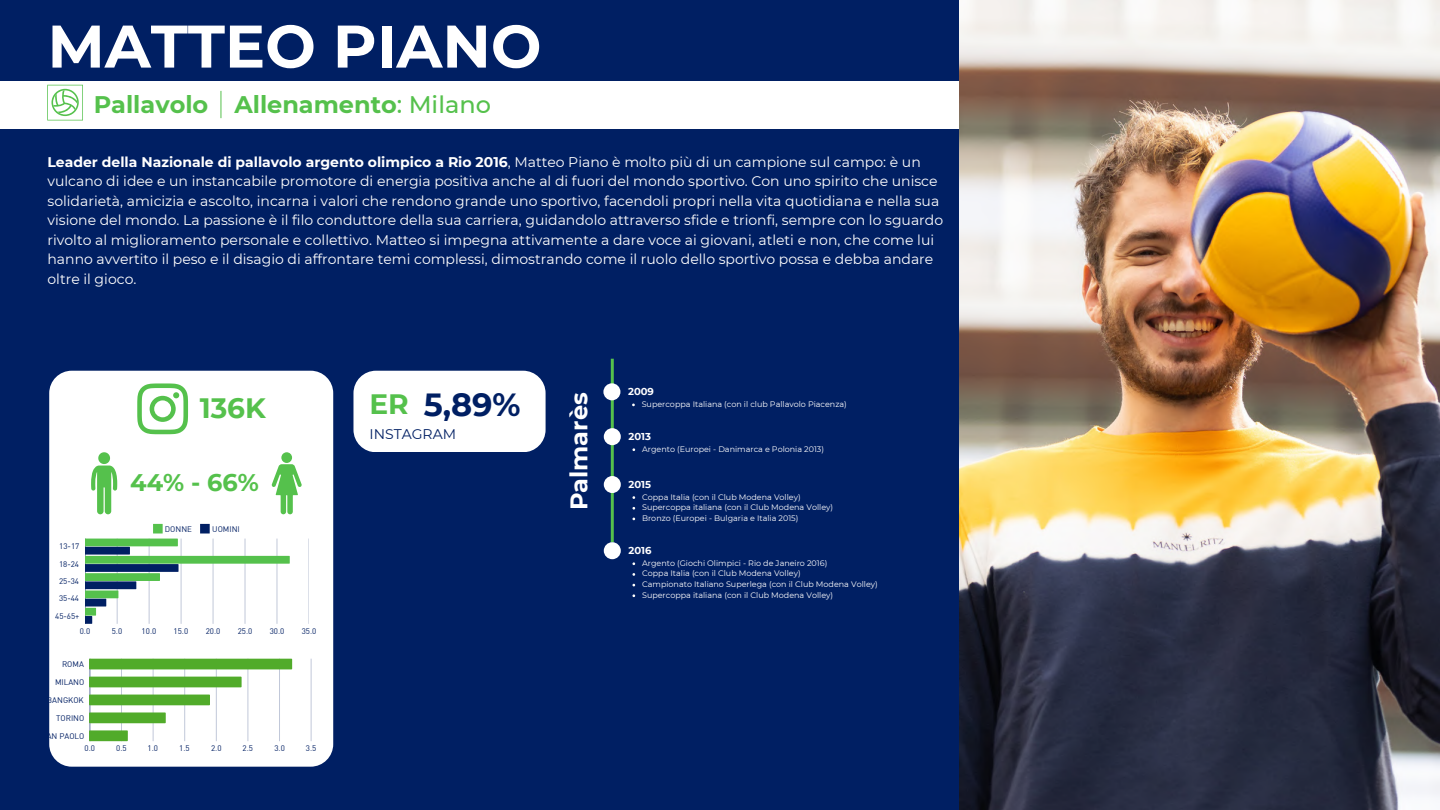
<style>
.page{position:relative;width:1440px;height:810px;background:#001f63}
.page>*{position:absolute;margin:0;border:0;box-sizing:border-box;transform-origin:0 0}
.t1{font:700 60px "Montserrat";color:#fff}
.t2{font:700 32px "Montserrat";color:#001f63}
.t3{font:700 28px "Montserrat";color:#55c14c}
.t4{font:700 24px "Montserrat";color:#55c14c}
.t5{font:700 24px "Montserrat";color:#fff}
.t6{font:14px/19.5px "Montserrat";color:#fff}
.t7{font:14px "Montserrat";color:#001f63}
.t8{font:700 10px "Montserrat";color:#fff}
.t9{font:8px/10.7px "Montserrat";color:#fff}
.t10{font:8px/17.3px "DIN";color:#001f63;text-align:center}
.s1{font-weight:500}
.s2{font-weight:700}
</style>
<div class="page">
<div style="left:0;top:81px;width:960px;height:48px;background:#fff"></div>
<hr style="left:611px;top:359px;width:3px;height:183px;background:#55c14c">
<div style="left:603px;top:383px;width:17px;height:17px;background:#fff;border-radius:50%"></div>
<div style="left:604px;top:428px;width:17px;height:17px;background:#fff;border-radius:50%"></div>
<div style="left:49px;top:371px;width:284px;height:396px;background:#fff;border-radius:22px"></div>
<svg style="left:137px;top:383px;width:51px;height:51px"></svg>
<svg style="left:91px;top:452px;width:26px;height:62px"></svg>
<div style="left:281px;top:452px;width:11px;height:11px;background:#55c14c;border-radius:50%"></div>
<svg style="left:272px;top:464px;width:30px;height:50px"></svg>
<div style="left:353px;top:371px;width:193px;height:81px;background:#fff;border-radius:22px"></div>
<svg style="left:85px;top:524px;width:205px;height:100px"></svg>
<hr style="left:90px;top:659px;width:1px;height:82px;background:#001f63;opacity:.6">
<hr style="left:121px;top:659px;width:1px;height:82px;background:#001f63;opacity:.25">
<hr style="left:153px;top:659px;width:1px;height:82px;background:#001f63;opacity:.25">
<hr style="left:185px;top:659px;width:1px;height:82px;background:#001f63;opacity:.25">
<hr style="left:216px;top:659px;width:1px;height:82px;background:#cbd1df">
<hr style="left:248px;top:659px;width:1px;height:82px;background:#e5e8ef">
<hr style="left:279px;top:659px;width:1px;height:82px;background:#c1c8d9">
<hr style="left:311px;top:659px;width:1px;height:82px;background:#d8dce7">
<div style="left:90px;top:659px;width:202px;height:10px;background:#51ab2a"></div>
<div style="left:90px;top:677px;width:152px;height:10px;background:#51ab2a"></div>
<svg style="left:90px;top:695px;width:120px;height:10px"></svg>
<svg style="left:90px;top:712px;width:76px;height:11px"></svg>
<svg style="left:90px;top:730px;width:38px;height:11px"></svg>
<div style="left:604px;top:476px;width:17px;height:17px;background:#fff;border-radius:50%"></div>
<div style="left:604px;top:542px;width:17px;height:17px;background:#fff;border-radius:50%"></div>
<svg style="left:47px;top:85px;width:36px;height:35px"></svg>
<svg style="left:221px;top:91px;width:1px;height:27px"></svg>
<img style="left:960px;top:0;width:480px;height:810px">
<h1 class="t1" style="left:48px;top:10px;width:495px">MATTEO PIANO</h1>
<h3 class="t4" style="left:94px;top:90px;width:399px">Pallavolo Allenamento<span class="s1">: Milano</span></h3>
<p class="t6" style="left:48px;top:152px;width:897px"><span class="s2">Leader della Nazionale di pallavolo argento olimpico a Rio 2016</span>, Matteo Piano è molto più di un campione sul campo: è un vulcano di idee e un instancabile promotore di energia positiva anche al di fuori del mondo sportivo. Con uno spirito che unisce solidarietà, amicizia e ascolto, incarna i valori che rendono grande uno sportivo, facendoli propri nella vita quotidiana e nella sua visione del mondo. La passione è il filo conduttore della sua carriera, guidandolo attraverso sfide e trionfi, sempre con lo sguardo rivolto al miglioramento personale e collettivo. Matteo si impegna attivamente a dare voce ai giovani, atleti e non, che come lui hanno avvertito il peso e il disagio di affrontare temi complessi, dimostrando come il ruolo dello sportivo possa e debba andare oltre il gioco.</p>
<h3 class="t3" style="left:200px;top:391px;width:68px">136K</h3>
<h3 class="t4" style="left:130px;top:468px;width:130px">44% - 66%</h3>
<p class="t10" style="left:55px;top:538px;width:26px">13-17<br>18-24<br>25-34<br>35-44<br>45-65+</p>
<p class="t10" style="left:165px;top:520px;width:29px">DONNE</p>
<p class="t10" style="left:212px;top:520px;width:29px">UOMINI</p>
<p class="t10" style="left:80px;top:622px;width:12px">0.0</p>
<p class="t10" style="left:112px;top:622px;width:12px">5.0</p>
<p class="t10" style="left:142px;top:622px;width:16px">10.0</p>
<p class="t10" style="left:174px;top:622px;width:16px">15.0</p>
<p class="t10" style="left:206px;top:622px;width:16px">20.0</p>
<p class="t10" style="left:238px;top:622px;width:16px">25.0</p>
<p class="t10" style="left:270px;top:622px;width:16px">30.0</p>
<p class="t10" style="left:302px;top:622px;width:16px">35.0</p>
<p class="t10" style="left:62px;top:655px;width:23px">ROMA</p>
<p class="t10" style="left:55px;top:673px;width:31px">MILANO</p>
<p class="t10" style="left:47px;top:691px;width:38px">BANGKOK</p>
<p class="t10" style="left:56px;top:709px;width:30px">TORINO</p>
<p class="t10" style="left:42px;top:727px;width:44px">SAN PAOLO</p>
<p class="t10" style="left:85px;top:739px;width:12px">0.0</p>
<p class="t10" style="left:116px;top:739px;width:12px">0.5</p>
<p class="t10" style="left:148px;top:739px;width:12px">1.0</p>
<p class="t10" style="left:179px;top:739px;width:12px">1.5</p>
<p class="t10" style="left:211px;top:739px;width:12px">2.0</p>
<p class="t10" style="left:243px;top:739px;width:12px">2.5</p>
<p class="t10" style="left:274px;top:739px;width:12px">3.0</p>
<p class="t10" style="left:306px;top:739px;width:12px">3.5</p>
<h2 class="t2" style="left:424px;top:385px;width:98px">5,89%</h2>
<h3 class="t3" style="left:369px;top:387px;width:41px">ER</h3>
<p class="t7" style="left:369px;top:425px;width:88px">INSTAGRAM</p>
<h3 class="t5" style="left:564px;top:510px;width:119px;rotate:-90deg">Palmarès</h3>
<p class="t8" style="left:628px;top:385px;width:27px">2009</p>
<p class="t8" style="left:628px;top:430px;width:24px">2013</p>
<p class="t9" style="left:642px;top:399px;width:207px">Supercoppa Italiana (con il club Pallavolo Piacenza)</p>
<p class="t9" style="left:642px;top:444px;width:184px">Argento (Europei - Danimarca e Polonia 2013)</p>
<p class="t8" style="left:628px;top:478px;width:24px">2015</p>
<p class="t9" style="left:642px;top:491px;width:193px">Coppa Italia (con il Club Modena Volley)<br>Supercoppa italiana (con il Club Modena Volley)<br>Bronzo (Europei - Bulgaria e Italia 2015)</p>
<p class="t8" style="left:628px;top:544px;width:24px">2016</p>
<p class="t9" style="left:642px;top:558px;width:237px">Argento (Giochi Olimpici - Rio de Janeiro 2016)<br>Coppa Italia (con il Club Modena Volley)<br>Campionato Italiano Superlega (con il Club Modena Volley)<br>Supercoppa italiana (con il Club Modena Volley)</p>
</div>
